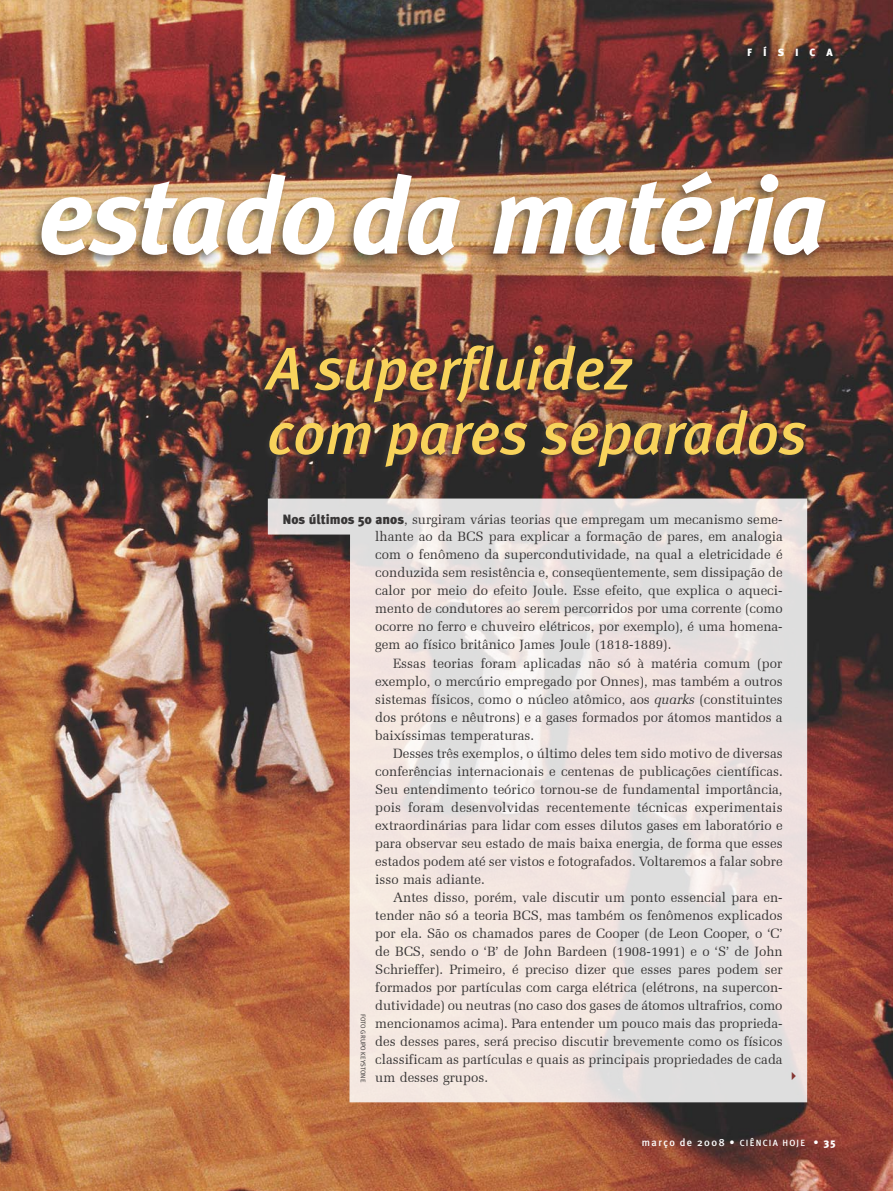
<style>
.page{position:relative;width:893px;height:1191px;background:#fff}
.page>*{position:absolute;margin:0;border:0;box-sizing:border-box;transform-origin:0 0}
.t1{font:italic 700 108px "Meta Plus";letter-spacing:-.03em;color:#fff}
.T韙ulo{font:italic 500 60px/64.5px "Meta Plus";color:#f8d35b}
.Body_text{font:13.5px/18px "Zapf Elliptical 711 BT";color:#373535;text-align:justify}
._1º_parágrafo{font:13.5px/18px "Zapf Elliptical 711 BT";color:#373535;text-align:justify}
.t2{font:500 10.5px "Meta Plus";letter-spacing:.135em;color:#fff}
.Retranquinha{font:900 10.5px "Meta Plus";letter-spacing:1.04em;color:#fff}
.Cr閐ito{font:6.75px "Meta Plus Normal";color:#373535}
.s1{font-family:"Meta Plus";font-weight:900}
.s2{font-style:italic}
.s3{font-size:9px}
.s4{font-weight:900}
</style>
<div class="page">
<img style="left:0;top:0;width:893px;height:1191px">
<svg style="left:268px;top:498px;width:539px;height:604px;background:#e2d1cb"></svg>
<div style="left:0;top:169px;width:829px;height:98px;background:#2f2c2b;opacity:.55"></div>
<img style="left:257px;top:343px;width:551px;height:132px">
<svg style="left:792px;top:1072px;width:4px;height:8px"></svg>
<p class="Retranquinha" style="left:747px;top:46px;width:87px">FÍSICA</p>
<h1 class="t1" style="left:38px;top:153px;width:790px">estado da matéria</h1>
<p class="T韙ulo" style="left:267px;top:336px;width:541px">A superfluidez<br>com pares separados</p>
<p class="_1º_parágrafo" style="left:283px;top:510px;width:502px"><span class="s1">Nos últimos 50 anos</span>, surgiram várias teorias que empregam um mecanismo seme-</p>
<p class="_1º_parágrafo" style="left:375px;top:528px;width:409px">lhante ao da BCS para explicar a formação de pares, em analogia com o fenômeno da supercondutividade, na qual a eletricidade é conduzida sem resistência e, conseqüentemente, sem dissipação de calor por meio do efeito Joule. Esse efeito, que explica o aqueci&shy;mento de condutores ao serem percorridos por uma corrente (como ocorre no ferro e chuveiro elétricos, por exemplo), é uma homena&shy;gem ao físico britânico James Joule (1818-1889).</p>
<p class="Body_text" style="left:375px;top:654px;width:409px;text-indent:18px">Essas teorias foram aplicadas não só à matéria comum (por exemplo, o mercúrio empregado por Onnes), mas também a outros sistemas físicos, como o núcleo atômico, aos <span class="s2">quarks</span> (constituintes dos prótons e nêutrons) e a gases formados por átomos mantidos a baixíssimas temperaturas.</p>
<p class="Body_text" style="left:375px;top:744px;width:409px;text-indent:18px">Desses três exemplos, o último deles tem sido motivo de diversas conferências internacionais e centenas de publicações científicas.<br>Seu entendimento teórico tornou-se de fundamental importância, pois foram desenvolvidas recentemente técnicas experimentais extraordinárias para lidar com esses dilutos gases em laboratório e para observar seu estado de mais baixa energia, de forma que esses estados podem até ser vistos e fotografados. Voltaremos a falar sobre isso mais adiante.</p>
<p class="Body_text" style="left:375px;top:888px;width:409px;text-indent:18px">Antes disso, porém, vale discutir um ponto essencial para en&shy;tender não só a teoria BCS, mas também os fenômenos explicados por ela. São os chamados pares de Cooper (de Leon Cooper, o ‘C’ de BCS, sendo o ‘B’ de John Bardeen (1908-1991) e o ‘S’ de John Schrieffer). Primeiro, é preciso dizer que esses pares podem ser formados por partículas com carga elétrica (elétrons, na supercon&shy;dutividade) ou neutras (no caso dos gases de átomos ultrafrios, como mencionamos acima). Para entender um pouco mais das proprieda&shy;des desses pares, será preciso discutir brevemente como os físicos classificam as partículas e quais as principais propriedades de cada um desses grupos.</p>
<p class="Cr閐ito" style="left:367px;top:1014px;width:70px;rotate:90deg">FOTO GRUPO KEYSTONE</p>
<p class="t2" style="left:642px;top:1136px;width:195px">março de 2008 • <span class="s3">CIÊNCIA HOJE</span> • <span class="s4">35</span></p>
</div>
